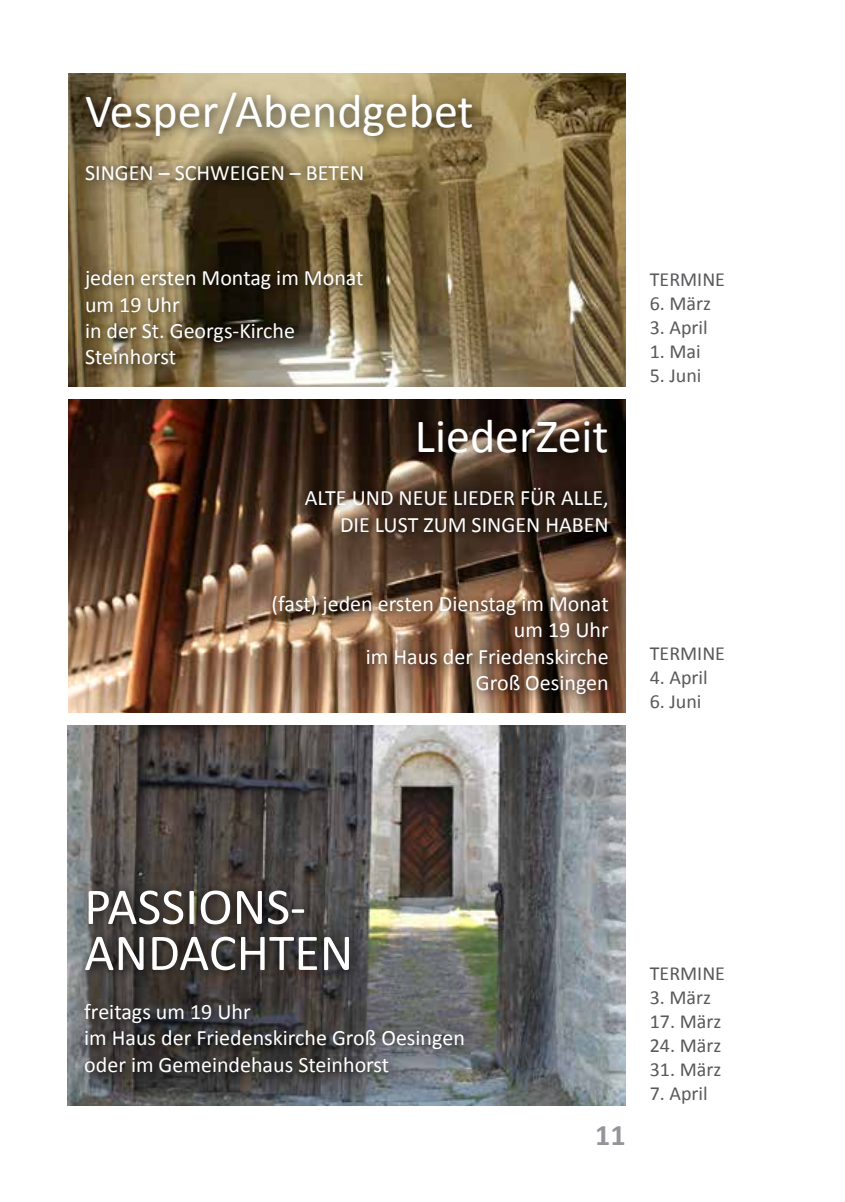
<style>
.page{position:relative;width:845px;height:1202px;background:#fff}
.page>*{position:absolute;margin:0;border:0;box-sizing:border-box;transform-origin:0 0}
.t1{font:52px/46px "Calibri";color:#fff}
.t2{font:48px "Calibri";color:#fff}
.t3{font:700 30px "Calibri";color:#939598}
.t4{font:22px/26.4px "Calibri";color:#fff}
.t5{font:20px "Calibri";color:#58595b}
</style>
<div class="page">
<img style="left:68px;top:74px;width:558px;height:312px">
<div style="left:77px;top:84px;width:407px;height:293px;background:#000;opacity:.75"></div>
<img style="left:68px;top:399px;width:558px;height:313px">
<div style="left:264px;top:412px;width:356px;height:294px;background:#000;opacity:.75"></div>
<img style="left:68px;top:725px;width:558px;height:381px">
<div style="left:76px;top:881px;width:400px;height:204px;background:#000;opacity:.75"></div>
<h2 class="t2" style="left:85px;top:80px;width:390px">Vesper/Abendgebet</h2>
<p class="t4" style="left:85px;top:159px;width:281px">SINGEN – SCHWEIGEN – BETEN</p>
<p class="t4" style="left:85px;top:265px;width:280px">jeden ersten Montag im Monat um 19 Uhr<br>in der St. Georgs-Kirche<br>Steinhorst</p>
<p class="t5" style="left:650px;top:267px;width:77px">TERMINE</p>
<p class="t5" style="left:650px;top:291px;width:63px">6. März</p>
<p class="t5" style="left:650px;top:315px;width:59px">3. April</p>
<p class="t5" style="left:650px;top:339px;width:52px">1. Mai</p>
<p class="t5" style="left:650px;top:363px;width:53px">5. Juni</p>
<h2 class="t2" style="left:415px;top:406px;width:195px">LiederZeit</h2>
<p class="t4" style="left:305px;top:485px;width:305px;text-align:right">ALTE UND NEUE LIEDER FÜR ALLE,<br>DIE LUST ZUM SINGEN HABEN</p>
<p class="t4" style="left:272px;top:590px;width:339px;text-align:right">(fast) jeden ersten Dienstag im Monat um 19 Uhr<br>im Haus der Friedenskirche<br>Groß Oesingen</p>
<p class="t5" style="left:650px;top:640px;width:77px">TERMINE</p>
<p class="t5" style="left:650px;top:664px;width:59px">4. April</p>
<p class="t5" style="left:650px;top:688px;width:53px">6. Juni</p>
<h1 class="t1" style="left:84px;top:884px;width:270px">PASSIONS-<br>ANDACHTEN</h1>
<p class="t4" style="left:84px;top:998px;width:382px">freitags um 19 Uhr<br>im Haus der Friedenskirche Groß Oesingen oder im Gemeindehaus Steinhorst</p>
<h3 class="t3" style="left:595px;top:1116px;width:32px">11</h3>
<p class="t5" style="left:650px;top:960px;width:77px">TERMINE</p>
<p class="t5" style="left:650px;top:984px;width:63px">3. März</p>
<p class="t5" style="left:650px;top:1008px;width:73px">17. März</p>
<p class="t5" style="left:650px;top:1032px;width:73px">24. März</p>
<p class="t5" style="left:650px;top:1056px;width:73px">31. März</p>
<p class="t5" style="left:650px;top:1080px;width:59px">7. April</p>
</div>
